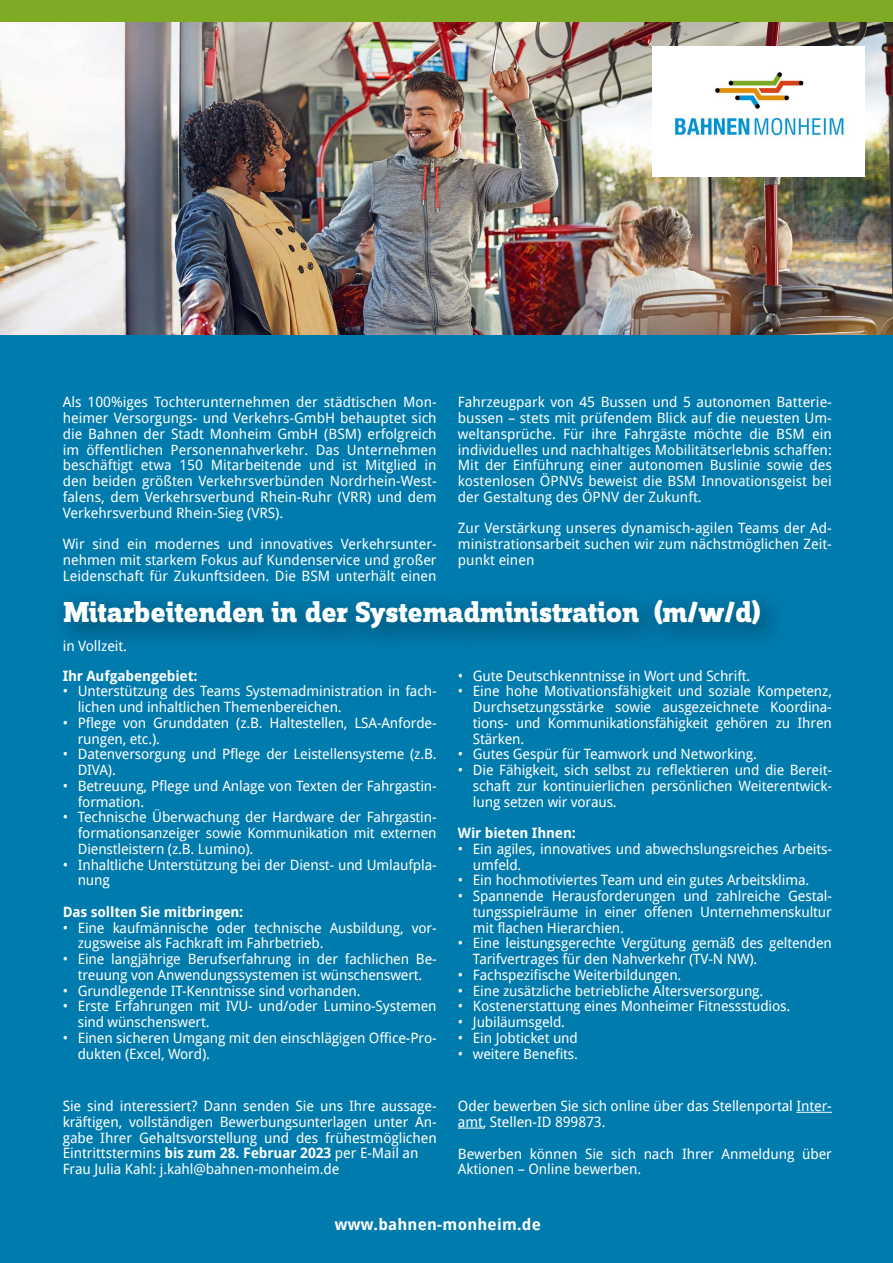
<style>
.page{position:relative;width:893px;height:1263px;background:#fff}
.page>*{position:absolute;margin:0;border:0;box-sizing:border-box;transform-origin:0 0}
.t1{font:800 30px "Zine Slab Dis";color:#fff}
.t2{font:700 15.75px "Droid Sans";letter-spacing:.015em;color:#fff}
.t3{font:14.25px/15.8px "Droid Sans";letter-spacing:-.01em;color:#fff}
.t4{font:700 14.25px "Droid Sans";letter-spacing:-.01em;color:#fff}
.s1{font-weight:700}
</style>
<div class="page">
<img style="left:0;top:21px;width:893px;height:315px">
<div style="left:0;top:336px;width:893px;height:927px;background:#007bae"></div>
<div style="left:0;top:0;width:893px;height:21px;background:#7eaa24"></div>
<div style="left:48px;top:585px;width:742px;height:72px;background:#000;opacity:.5"></div>
<img style="left:652px;top:47px;width:213px;height:129px">
<hr style="left:796px;top:1112px;width:36px;height:1px;background:#fff">
<svg style="left:458px;top:1128px;width:25px;height:1px"></svg>
<p class="t3" style="left:63px;top:395px;width:375px;text-align:justify">Als 100%iges Tochterunternehmen der städtischen Mon&shy;heimer Versorgungs- und Verkehrs-GmbH behauptet sich die Bahnen der Stadt Monheim GmbH (BSM) erfolgreich im öffentlichen Personennahverkehr. Das Unternehmen beschäftigt etwa 150 Mitarbeitende und ist Mitglied in den beiden größten Verkehrsverbünden Nordrhein-West&shy;falens, dem Verkehrsverbund Rhein-Ruhr (VRR) und dem Verkehrsverbund Rhein-Sieg (VRS).</p>
<p class="t3" style="left:63px;top:536px;width:375px;text-align:justify">Wir sind ein modernes und innovatives Verkehrsunter&shy;nehmen mit starkem Fokus auf Kundenservice und großer Leidenschaft für Zukunftsideen. Die BSM unterhält einen</p>
<p class="t3" style="left:458px;top:395px;width:375px;text-align:justify">Fahrzeugpark von 45 Bussen und 5 autonomen Batterie&shy;bussen – stets mit prüfendem Blick auf die neuesten Um&shy;weltansprüche. Für ihre Fahrgäste möchte die BSM ein individuelles und nachhaltiges Mobilitätserlebnis schaffen:<br>Mit der Einführung einer autonomen Buslinie sowie des kostenlosen ÖPNVs beweist die BSM Innovationsgeist bei der Gestaltung des ÖPNV der Zukunft.</p>
<p class="t3" style="left:458px;top:521px;width:375px;text-align:justify">Zur Verstärkung unseres dynamisch-agilen Teams der Ad&shy;ministrationsarbeit suchen wir zum nächstmöglichen Zeit&shy;punkt einen</p>
<h1 class="t1" style="left:64px;top:596px;width:699px">Mitarbeitenden in der Systemadministration (m/w/d)</h1>
<p class="t3" style="left:63px;top:638px;width:66px">in Vollzeit.</p>
<p class="t4" style="left:63px;top:667px;width:136px">Ihr Aufgabengebiet:</p>
<p class="t3" style="left:78px;top:684px;width:360px;text-indent:-15px">• Unterstützung des Teams Systemadministration in fach&shy;lichen und inhaltlichen Themenbereichen.</p>
<p class="t3" style="left:78px;top:715px;width:360px;text-indent:-15px">• Pflege von Grunddaten (z.B. Haltestellen, LSA-Anforde&shy;rungen, etc.).</p>
<p class="t3" style="left:78px;top:747px;width:360px;text-indent:-15px">• Datenversorgung und Pflege der Leistellensysteme (z.B.<br>DIVA).</p>
<p class="t3" style="left:78px;top:778px;width:360px;text-indent:-15px">• Betreuung, Pflege und Anlage von Texten der Fahrgastin&shy;formation.</p>
<p class="t3" style="left:78px;top:810px;width:360px;text-align:justify;text-indent:-15px">• Technische Überwachung der Hardware der Fahrgastin&shy;formationsanzeiger sowie Kommunikation mit externen Dienstleistern (z.B. Lumino).</p>
<p class="t3" style="left:78px;top:857px;width:360px;text-indent:-15px">• Inhaltliche Unterstützung bei der Dienst- und Umlaufpla&shy;nung</p>
<p class="t4" style="left:63px;top:904px;width:182px">Das sollten Sie mitbringen:</p>
<p class="t3" style="left:78px;top:920px;width:360px;text-indent:-15px">• Eine kaufmännische oder technische Ausbildung, vor&shy;zugsweise als Fachkraft im Fahrbetrieb.</p>
<p class="t3" style="left:63px;top:951px;width:375px;text-align:center">• Eine langjährige Berufserfahrung in der fachlichen Be&shy;treuung von Anwendungssystemen ist wünschenswert.</p>
<p class="t3" style="left:63px;top:983px;width:299px">• Grundlegende IT-Kenntnisse sind vorhanden.</p>
<p class="t3" style="left:78px;top:998px;width:360px;text-indent:-15px">• Erste Erfahrungen mit IVU- und/oder Lumino-Systemen sind wünschenswert.</p>
<p class="t3" style="left:78px;top:1030px;width:360px;text-indent:-15px">• Einen sicheren Umgang mit den einschlägigen Office-Pro&shy;dukten (Excel, Word).</p>
<p class="t3" style="left:458px;top:668px;width:294px">• Gute Deutschkenntnisse in Wort und Schrift.</p>
<p class="t3" style="left:473px;top:683px;width:360px;text-align:justify;text-indent:-15px">• Eine hohe Motivationsfähigkeit und soziale Kompetenz, Durchsetzungsstärke sowie ausgezeichnete Koordina&shy;tions- und Kommunikationsfähigkeit gehören zu Ihren Stärken.</p>
<p class="t3" style="left:458px;top:746px;width:300px">• Gutes Gespür für Teamwork und Networking.</p>
<p class="t3" style="left:473px;top:762px;width:360px;text-align:justify;text-indent:-15px">• Die Fähigkeit, sich selbst zu reflektieren und die Bereit&shy;schaft zur kontinuierlichen persönlichen Weiterentwick&shy;lung setzen wir voraus.</p>
<p class="t4" style="left:458px;top:825px;width:119px">Wir bieten Ihnen:</p>
<p class="t3" style="left:473px;top:841px;width:360px;text-indent:-15px">• Ein agiles, innovatives und abwechslungsreiches Arbeits&shy;umfeld.</p>
<p class="t3" style="left:458px;top:872px;width:353px">• Ein hochmotiviertes Team und ein gutes Arbeitsklima.</p>
<p class="t3" style="left:473px;top:888px;width:360px;text-align:justify;text-indent:-15px">• Spannende Herausforderungen und zahlreiche Gestal&shy;tungsspielräume in einer offenen Unternehmenskultur mit flachen Hierarchien.</p>
<p class="t3" style="left:473px;top:935px;width:360px;text-indent:-15px">• Eine leistungsgerechte Vergütung gemäß des geltenden<br>Tarifvertrages für den Nahverkehr (TV-N NW).</p>
<p class="t3" style="left:458px;top:967px;width:225px">• Fachspezifische Weiterbildungen.</p>
<p class="t3" style="left:458px;top:983px;width:307px">• Eine zusätzliche betriebliche Altersversorgung.</p>
<p class="t3" style="left:458px;top:998px;width:334px">• Kostenerstattung eines Monheimer Fitnessstudios.</p>
<p class="t3" style="left:458px;top:1014px;width:109px">• Jubiläumsgeld.</p>
<p class="t3" style="left:458px;top:1030px;width:121px">• Ein Jobticket und</p>
<p class="t3" style="left:458px;top:1046px;width:122px">• weitere Benefits.</p>
<p class="t3" style="left:63px;top:1098px;width:375px">Sie sind interessiert? Dann senden Sie uns Ihre aussage&shy;kräftigen, vollständigen Bewerbungsunterlagen unter An&shy;gabe Ihrer Gehaltsvorstellung und des frühestmöglichen Eintrittstermins <span class="s1">bis zum 28. Februar 2023</span> per E-Mail an Frau Julia Kahl: j.kahl@bahnen-monheim.de</p>
<p class="t3" style="left:458px;top:1098px;width:375px">Oder bewerben Sie sich online über das Stellenportal Inter&shy;amt, Stellen-ID 899873.</p>
<p class="t3" style="left:458px;top:1146px;width:375px">Bewerben können Sie sich nach Ihrer Anmeldung über<br>Aktionen – Online bewerben.</p>
<p class="t2" style="left:335px;top:1215px;width:208px">www.bahnen-monheim.de</p>
</div>
